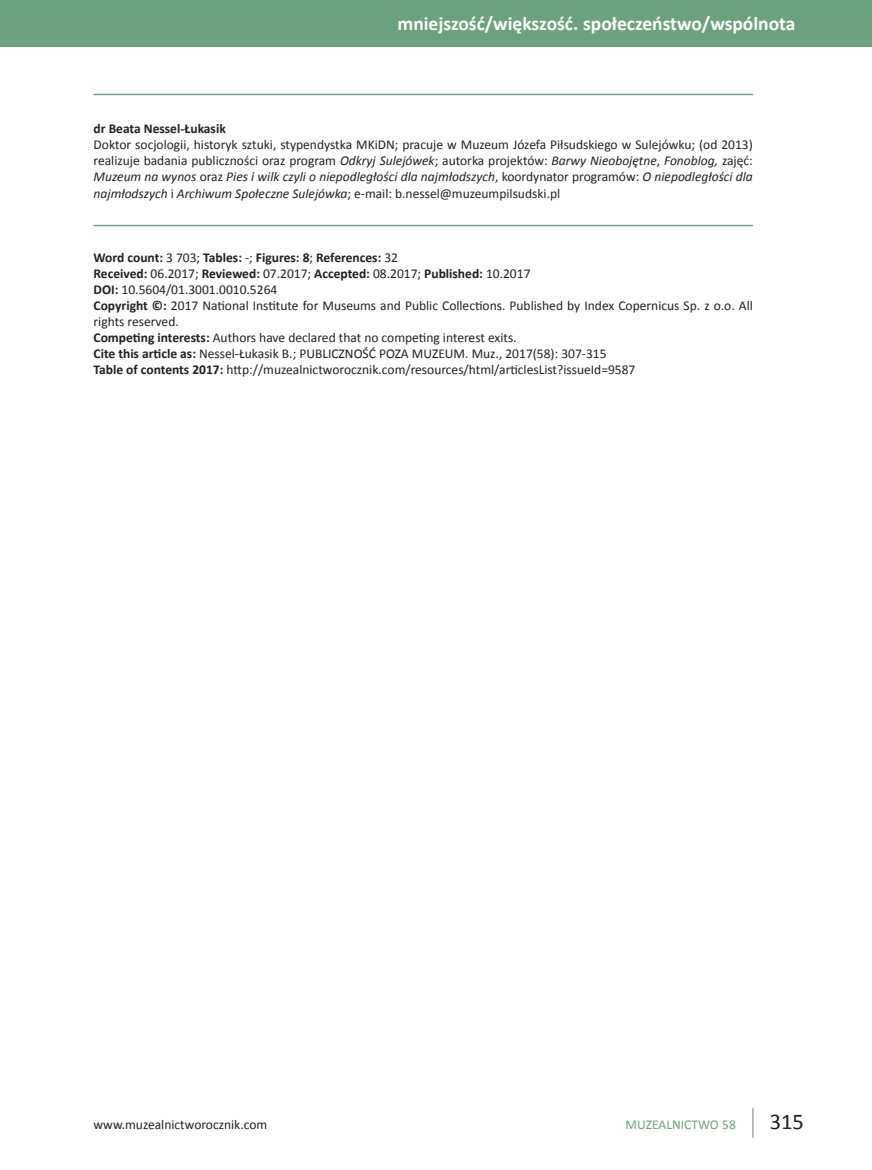
<style>
.page{position:relative;width:872px;height:1170px;background:#fff}
.page>*{position:absolute;margin:0;border:0;box-sizing:border-box;transform-origin:0 0}
.t1{font:22.5px "Calibri";color:#231f20}
.t2{font:700 19.5px "Calibri";color:#fff}
.notka_tekst{font:13.5px/16px "Calibri";color:#231f20;text-align:justify}
.notka_tekst-2{font:700 13.5px "Calibri";color:#231f20}
.notka_nazwisko{font:700 13.5px "Calibri";color:#231f20}
.t3{font:13.5px "Calibri";color:#6ba27e}
.s1{font-style:italic}
.s2{font-weight:400}
.s3{font-weight:700}
</style>
<div class="page">
<hr style="left:752px;top:1107px;width:1px;height:30px;background:#a8a9ad">
<div style="left:0;top:0;width:872px;height:47px;background:#6ba27e"></div>
<hr style="left:94px;top:94px;width:659px;height:1px;background:#6ba27e">
<hr style="left:94px;top:225px;width:659px;height:1px;background:#6ba27e">
<h2 class="t2" style="left:397px;top:11px;width:399px">mniejszość/większość. społeczeństwo/wspólnota</h2>
<p class="notka_nazwisko" style="left:94px;top:120px;width:134px">dr Beata Nessel-Łukasik</p>
<p class="notka_tekst" style="left:94px;top:136px;width:661px">Doktor socjologii, historyk sztuki, stypendystka MKiDN; pracuje w Muzeum Józefa Piłsudskiego w Sulejówku; (od 2013) realizuje badania publiczności oraz program <span class="s1">Odkryj Sulejówek</span>; autorka projektów: <span class="s1">Barwy Nieobojętne</span>, <span class="s1">Fonoblog,</span> zajęć:<br><span class="s1">Muzeum na wynos</span> oraz <span class="s1">Pies i wilk czyli o niepodległości dla najmłodszych</span>, koordynator programów: <span class="s1">O niepodległości dla najmłodszych</span> i <span class="s1">Archiwum Społeczne Sulejówka</span>; e-mail: b.nessel@muzeumpilsudski.pl</p>
<p class="notka_tekst-2" style="left:94px;top:248px;width:306px">Word count: <span class="s2">3 703;</span> Tables: <span class="s2">-;</span> Figures: 8<span class="s2">;</span> References: <span class="s2">32</span></p>
<p class="notka_tekst-2" style="left:94px;top:265px;width:438px">Received: <span class="s2">06.2017;</span> Reviewed: <span class="s2">07.2017;</span> Accepted: <span class="s2">08.2017;</span> Published: <span class="s2">10.2017</span></p>
<p class="notka_tekst" style="left:94px;top:281px;width:185px"><span class="s3">DOI:</span> 10.5604/01.3001.0010.5264</p>
<p class="notka_tekst" style="left:94px;top:297px;width:661px"><span class="s3">Copyright ©:</span> 2017 National Institute for Museums and Public Collections. Published by Index Copernicus Sp. z o.o. All rights reserved.</p>
<p class="notka_tekst" style="left:94px;top:329px;width:424px"><span class="s3">Competing interests:</span> Authors have declared that no competing interest exits.</p>
<p class="notka_tekst" style="left:94px;top:345px;width:514px"><span class="s3">Cite this article as:</span> Nessel-Łukasik B.; PUBLICZNOŚĆ POZA MUZEUM. Muz., 2017(58): 307-315</p>
<p class="notka_tekst" style="left:94px;top:361px;width:543px"><span class="s3">Table of contents 2017:</span> http://muzealnictworocznik.com/resources/html/articlesList?issueId=9587</p>
<p class="notka_tekst" style="left:94px;top:1115px;width:175px">www.muzealnictworocznik.com</p>
<p class="t3" style="left:625px;top:1115px;width:112px">MUZEALNICTWO 58</p>
<h1 class="t1" style="left:770px;top:1107px;width:36px">315</h1>
</div>
